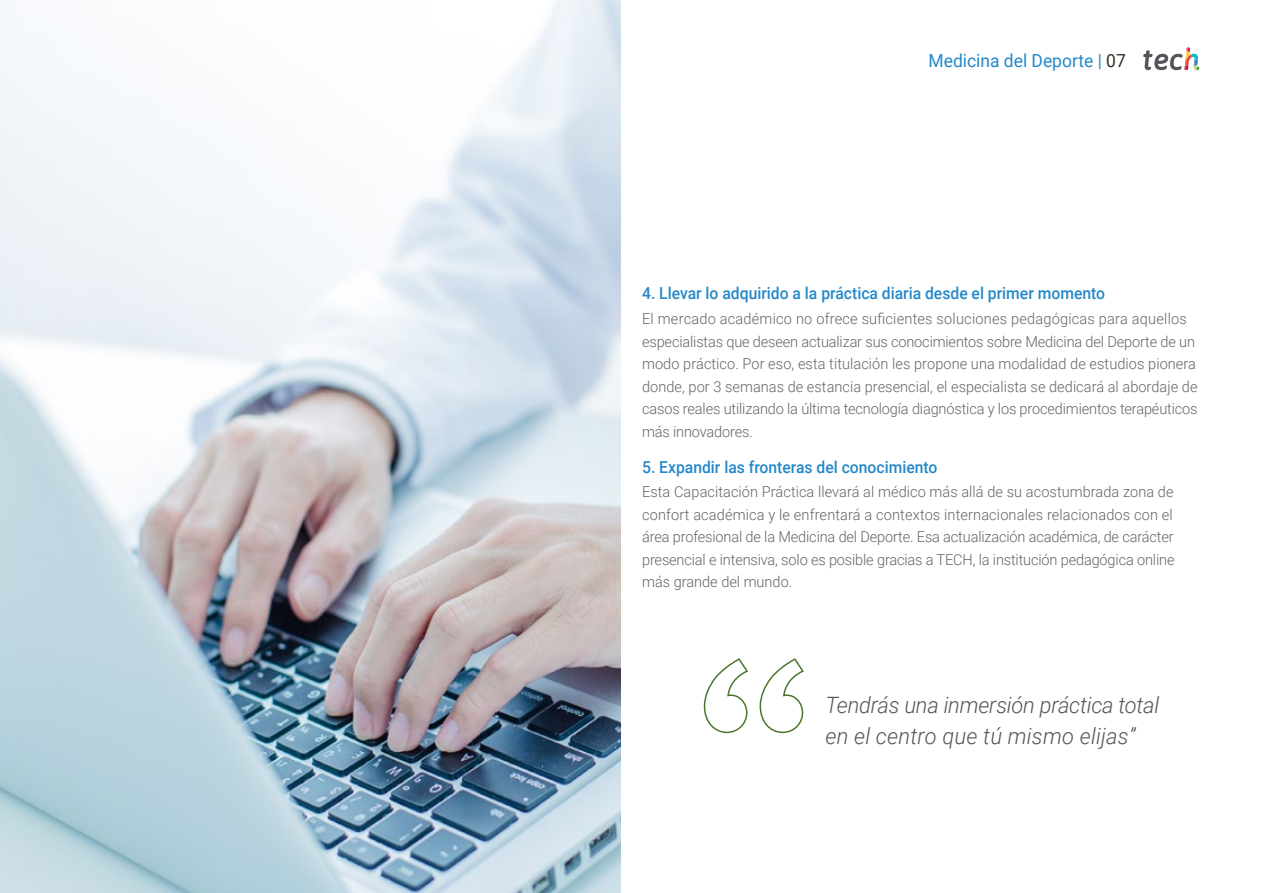
<style>
.page{position:relative;width:1263px;height:893px;background:#fff}
.page>*{position:absolute;margin:0;border:0;box-sizing:border-box;transform-origin:0 0}
.t1{font:italic 300 22.5px/31.5px "Roboto";letter-spacing:-.01em;color:#52555b}
.t2{font:18px "Roboto";color:#2488c9}
.t3{font:500 16.5px "Roboto";color:#2488c9;scale:.95 1}
.t4{font:300 15px/22.5px "Roboto";color:#61646a}
.s1{color:#312e20}
</style>
<div class="page">
<svg style="left:703px;top:658px;width:101px;height:76px"></svg>
<img style="left:0;top:0;width:621px;height:893px">
<svg style="left:1143px;top:47px;width:56px;height:24px"></svg>
<p class="t2" style="left:928px;top:48px;width:199px">Medicina del Deporte | <span class="s1">07</span></p>
<p class="t3" style="left:642px;top:282px;width:489px">4. Llevar lo adquirido a la práctica diaria desde el primer momento</p>
<p class="t4" style="left:642px;top:307px;width:557px">El mercado académico no ofrece suficientes soluciones pedagógicas para aquellos especialistas que deseen actualizar sus conocimientos sobre Medicina del Deporte de un modo práctico. Por eso, esta titulación les propone una modalidad de estudios pionera donde, por 3 semanas de estancia presencial, el especialista se dedicará al abordaje de casos reales utilizando la última tecnología diagnóstica y los procedimientos terapéuticos más innovadores.</p>
<p class="t3" style="left:642px;top:455px;width:312px">5. Expandir las fronteras del conocimiento</p>
<p class="t4" style="left:642px;top:480px;width:534px;text-align:justify">Esta Capacitación Práctica llevará al médico más allá de su acostumbrada zona de confort académica y le enfrentará a contextos internacionales relacionados con el área profesional de la Medicina del Deporte. Esa actualización académica, de carácter presencial e intensiva, solo es posible gracias a TECH, la institución pedagógica online más grande del mundo.</p>
<h1 class="t1" style="left:825px;top:688px;width:335px">Tendrás una inmersión práctica total en el centro que tú mismo elijas”</h1>
</div>
